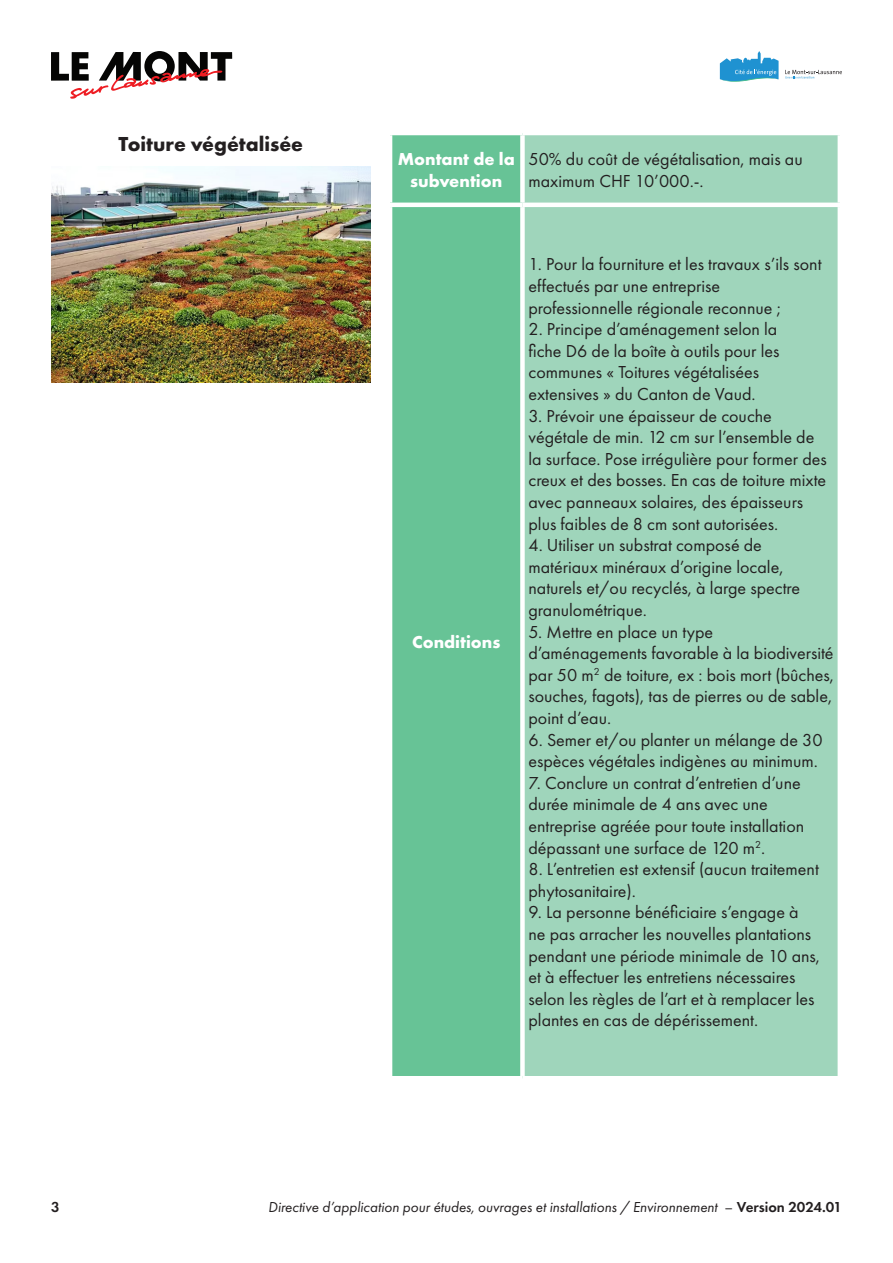
<style>
.page{position:relative;width:893px;height:1263px;background:#fff}
.page>*{position:absolute;margin:0;border:0;box-sizing:border-box;transform-origin:0 0}
.t1{font:700 21px "Futura PT";color:#231f20}
.t2{font:18px/21.6px "Futura PT";color:#231f20}
.t3{font:700 18px/21.6px "Futura PT";color:#fff;text-align:center}
.t4{font:italic 15px "Futura PT";color:#231f20}
.t5{font:600 15px "Futura PT";color:#231f20}
.s1{font-style:normal}
.s2{font-weight:600;font-style:normal}
</style>
<div class="page">
<svg style="left:51px;top:51px;width:181px;height:48px"></svg>
<svg style="left:720px;top:51px;width:59px;height:31px"></svg>
<svg style="left:785px;top:70px;width:57px;height:8px"></svg>
<div style="left:392px;top:135px;width:128px;height:941px;background:#67c396"></div>
<div style="left:525px;top:135px;width:313px;height:941px;background:#9fd5bb"></div>
<hr style="left:388px;top:203px;width:134px;height:4px;background:#fff">
<hr style="left:522px;top:203px;width:320px;height:4px;background:#fff">
<img style="left:51px;top:167px;width:320px;height:215px">
<p class="t1" style="left:119px;top:130px;width:186px">Toiture végétalisée</p>
<p class="t3" style="left:398px;top:148px;width:119px">Montant de la subvention</p>
<p class="t2" style="left:528px;top:148px;width:276px">50% du coût de végétalisation, mais au maximum CHF 10’000.-.</p>
<p class="t3" style="left:412px;top:631px;width:90px">Conditions</p>
<p class="t2" style="left:528px;top:253px;width:295px">1. Pour la fourniture et les travaux s’ils sont effectués par une entreprise professionnelle régionale reconnue ;</p>
<p class="t2" style="left:528px;top:318px;width:253px">2. Principe d’aménagement selon la fiche D6 de la boîte à outils pour les communes « Toitures végétalisées extensives » du Canton de Vaud.</p>
<p class="t2" style="left:528px;top:405px;width:300px">3. Prévoir une épaisseur de couche végétale de min. 12 cm sur l’ensemble de la surface. Pose irrégulière pour former des creux et des bosses. En cas de toiture mixte avec panneaux solaires, des épaisseurs plus faibles de 8 cm sont autorisées.</p>
<p class="t2" style="left:528px;top:534px;width:273px">4. Utiliser un substrat composé de matériaux minéraux d’origine locale, naturels et/ou recyclés, à large spectre granulométrique.</p>
<p class="t2" style="left:528px;top:621px;width:307px">5. Mettre en place un type d’aménagements favorable à la biodiversité par 50 m<sup>2</sup> de toiture, ex : bois mort (bûches, souches, fagots), tas de pierres ou de sable, point d’eau.</p>
<p class="t2" style="left:528px;top:729px;width:296px">6. Semer et/ou planter un mélange de 30 espèces végétales indigènes au minimum.</p>
<p class="t2" style="left:528px;top:772px;width:277px">7. Conclure un contrat d’entretien d’une durée minimale de 4 ans avec une entreprise agréée pour toute installation dépassant une surface de 120 m<sup>2</sup>.</p>
<p class="t2" style="left:528px;top:858px;width:292px">8. L’entretien est extensif (aucun traitement phytosanitaire).</p>
<p class="t2" style="left:528px;top:901px;width:293px">9. La personne bénéficiaire s’engage à ne pas arracher les nouvelles plantations pendant une période minimale de 10 ans, et à effectuer les entretiens nécessaires selon les règles de l’art et à remplacer les plantes en cas de dépérissement.</p>
<p class="t5" style="left:51px;top:1197px;width:10px">3</p>
<p class="t4" style="left:268px;top:1198px;width:575px">Directive d’application pour études, ouvrages et installations / Environnement <span class="s1">–</span> <span class="s2">Version 2024.01</span></p>
</div>
